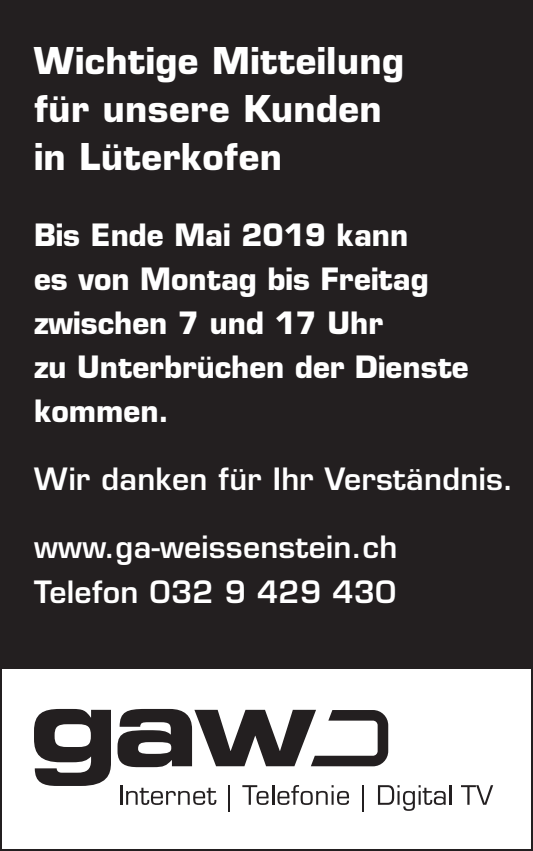
<style>
.page{position:relative;width:533px;height:851px;background:#fff}
.page>*{position:absolute;margin:0;border:0;box-sizing:border-box;transform-origin:0 0}
.t1{font:700 36px/48px "Eurostile";letter-spacing:.01em;color:#fff}
.t2{font:700 30px/44px "Eurostile";color:#fff}
.t3{font:600 30px/44px "Eurostile";letter-spacing:.01em;color:#fff}
</style>
<div class="page">
<svg style="left:34px;top:708px;width:77px;height:77px"></svg>
<svg style="left:118px;top:708px;width:270px;height:59px"></svg>
<svg style="left:120px;top:785px;width:96px;height:19px"></svg>
<hr style="left:228px;top:785px;width:2px;height:26px;background:#231f20">
<svg style="left:242px;top:785px;width:107px;height:19px"></svg>
<hr style="left:362px;top:785px;width:2px;height:26px;background:#231f20">
<svg style="left:378px;top:785px;width:73px;height:25px"></svg>
<svg style="left:461px;top:785px;width:32px;height:19px"></svg>
<div style="left:0;top:0;width:533px;height:668px;background:#231f20"></div>
<p class="t1" style="left:34px;top:37px;width:372px">Wichtige Mitteilung für unsere Kunden in Lüterkofen</p>
<p class="t2" style="left:34px;top:213px;width:436px">Bis Ende Mai 2019 kann<br>es von Montag bis Freitag zwischen 7 und 17 Uhr<br>zu Unterbrüchen der Dienste kommen.</p>
<p class="t3" style="left:34px;top:457px;width:481px">Wir danken für Ihr Verständnis.</p>
<p class="t3" style="left:34px;top:525px;width:365px">www.ga-weissenstein.ch<br>Telefon 032 9 429 430</p>
</div>
